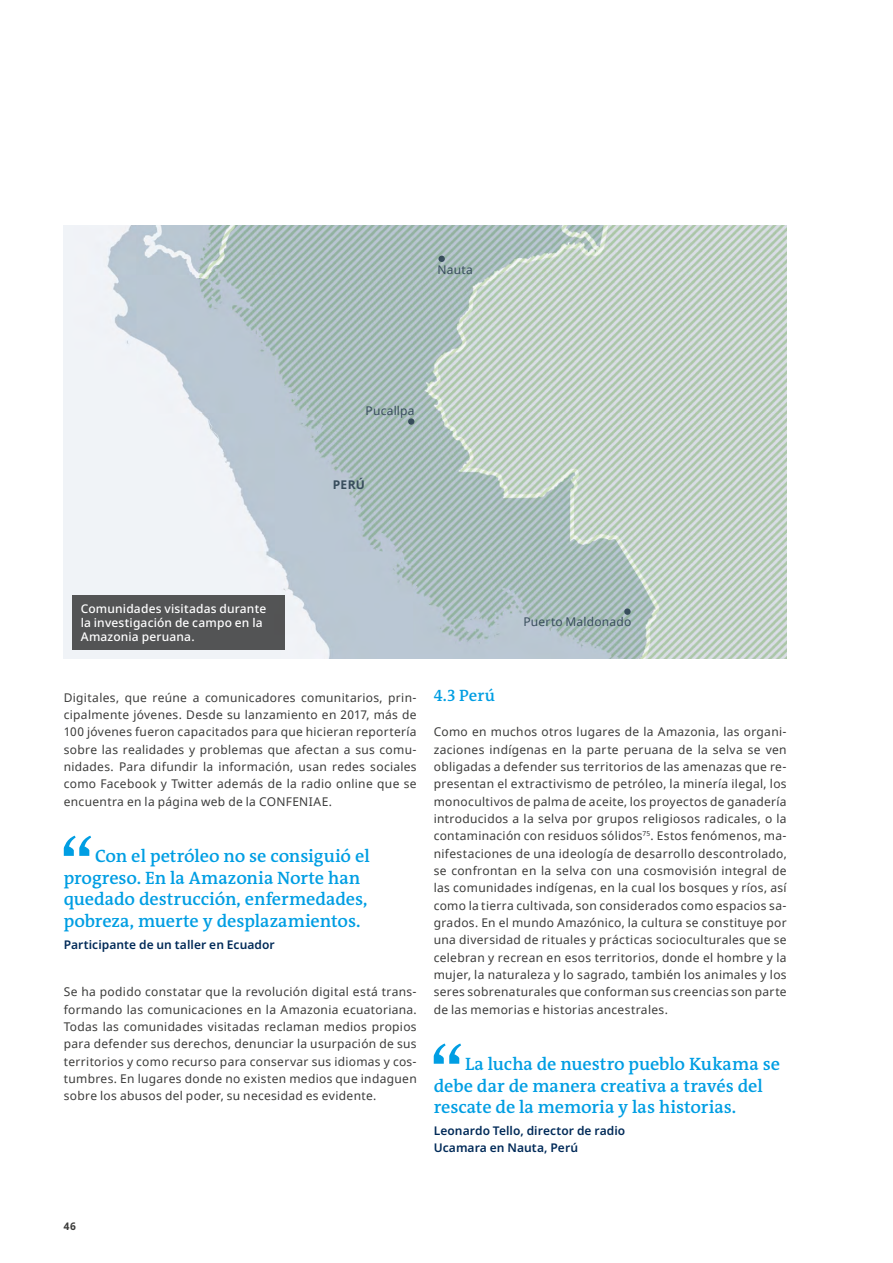
<style>
.page{position:relative;width:893px;height:1263px;background:#fff}
.page>*{position:absolute;margin:0;border:0;box-sizing:border-box;transform-origin:0 0}
.DWA_CD2018_Zitat_Hel{font:600 18px/21.6px "DW The Antiqua B W6";letter-spacing:-.005em;color:#009ee3}
.DWA_CD2018_FT_Zwisch{font:600 16.5px "DW The Antiqua B W6";color:#009ee3}
.DWA_CD2018_Fließtext{font:12px/17.4px "Noto Sans";letter-spacing:.025em;color:#3b3b3a;text-align:justify}
.DWA_CD2018_Zitat_Hel-2{font:600 12px/17.2px "Noto Sans";letter-spacing:.005em;color:#002a58}
.DWA_CD2018_BU_auf_SC{font:500 12px/14.4px "Noto Sans";letter-spacing:.015em;color:#fff}
.t1{font:12px "Noto Sans";letter-spacing:.015em;color:#384d5c}
.DWA_CD2018_Bibliogra{font:700 12px "Noto Sans";color:#384d5c}
.t2{font:700 10.5px "Noto Sans";color:#3b3b3a}
</style>
<div class="page">
<img style="left:64px;top:225px;width:723px;height:433px">
<div style="left:438px;top:256px;width:7px;height:6px;background:#384d5c;border-radius:50%"></div>
<div style="left:624px;top:608px;width:7px;height:7px;background:#384d5c;border-radius:50%"></div>
<div style="left:408px;top:418px;width:6px;height:7px;background:#384d5c;border-radius:50%"></div>
<svg style="left:64px;top:836px;width:27px;height:20px"></svg>
<svg style="left:434px;top:1043px;width:27px;height:21px"></svg>
<svg style="left:63px;top:583px;width:235px;height:76px"></svg>
<p class="t1" style="left:437px;top:262px;width:37px">Nauta</p>
<p class="t1" style="left:366px;top:402px;width:50px">Pucallpa</p>
<p class="DWA_CD2018_Bibliogra" style="left:333px;top:476px;width:34px">PERÚ</p>
<p class="DWA_CD2018_BU_auf_SC" style="left:81px;top:601px;width:187px">Comunidades visitadas durante la investigación de campo en la<br>Amazonia peruana.</p>
<p class="DWA_CD2018_Fließtext" style="left:64px;top:689px;width:354px">Digitales, que reúne a comunicadores comunitarios, prin&shy;cipalmente jóvenes. Desde su lanzamiento en 2017, más de 100 jóvenes fueron capacitados para que hicieran reportería sobre las realidades y problemas que afectan a sus comu&shy;nidades. Para difundir la información, usan redes sociales como Facebook y Twitter además de la radio online que se encuentra en la página web de la CONFENIAE.</p>
<p class="DWA_CD2018_Zitat_Hel" style="left:64px;top:845px;width:308px;text-indent:31px">Con el petróleo no se consiguió el progreso. En la Amazonia Norte han quedado destrucción, enfermedades, pobreza, muerte y desplazamientos.</p>
<p class="DWA_CD2018_Zitat_Hel-2" style="left:64px;top:936px;width:213px">Participante de un taller en Ecuador</p>
<p class="DWA_CD2018_Fließtext" style="left:64px;top:984px;width:354px">Se ha podido constatar que la revolución digital está trans&shy;formando las comunicaciones en la Amazonia ecuatoriana.<br>Todas las comunidades visitadas reclaman medios propios para defender sus derechos, denunciar la usurpación de sus territorios y como recurso para conservar sus idiomas y cos&shy;tumbres. En lugares donde no existen medios que indaguen sobre los abusos del poder, su necesidad es evidente.</p>
<p class="t1" style="left:523px;top:614px;width:109px">Puerto Maldonado</p>
<p class="DWA_CD2018_FT_Zwisch" style="left:434px;top:685px;width:63px">4.3 Perú</p>
<p class="DWA_CD2018_Fließtext" style="left:434px;top:724px;width:354px">Como en muchos otros lugares de la Amazonia, las organi&shy;zaciones indígenas en la parte peruana de la selva se ven obligadas a defender sus territorios de las amenazas que re&shy;presentan el extractivismo de petróleo, la minería ilegal, los monocultivos de palma de aceite, los proyectos de ganadería introducidos a la selva por grupos religiosos radicales, o la contaminación con residuos sólidos<sup>75</sup>. Estos fenómenos, ma&shy;nifestaciones de una ideología de desarrollo descontrolado, se confrontan en la selva con una cosmovisión integral de las comunidades indígenas, en la cual los bosques y ríos, así como la tierra cultivada, son considerados como espacios sa&shy;grados. En el mundo Amazónico, la cultura se constituye por una diversidad de rituales y prácticas socioculturales que se celebran y recrean en esos territorios, donde el hombre y la mujer, la naturaleza y lo sagrado, también los animales y los seres sobrenaturales que conforman sus creencias son parte de las memorias e historias ancestrales.</p>
<p class="DWA_CD2018_Zitat_Hel" style="left:434px;top:1053px;width:348px;text-indent:31px">La lucha de nuestro pueblo Kukama se debe dar de manera creativa a través del rescate de la memoria y las historias.</p>
<p class="DWA_CD2018_Zitat_Hel-2" style="left:434px;top:1122px;width:193px">Leonardo Tello, director de radio<br>Ucamara en Nauta, Perú</p>
<p class="t2" style="left:64px;top:1219px;width:14px">46</p>
</div>
